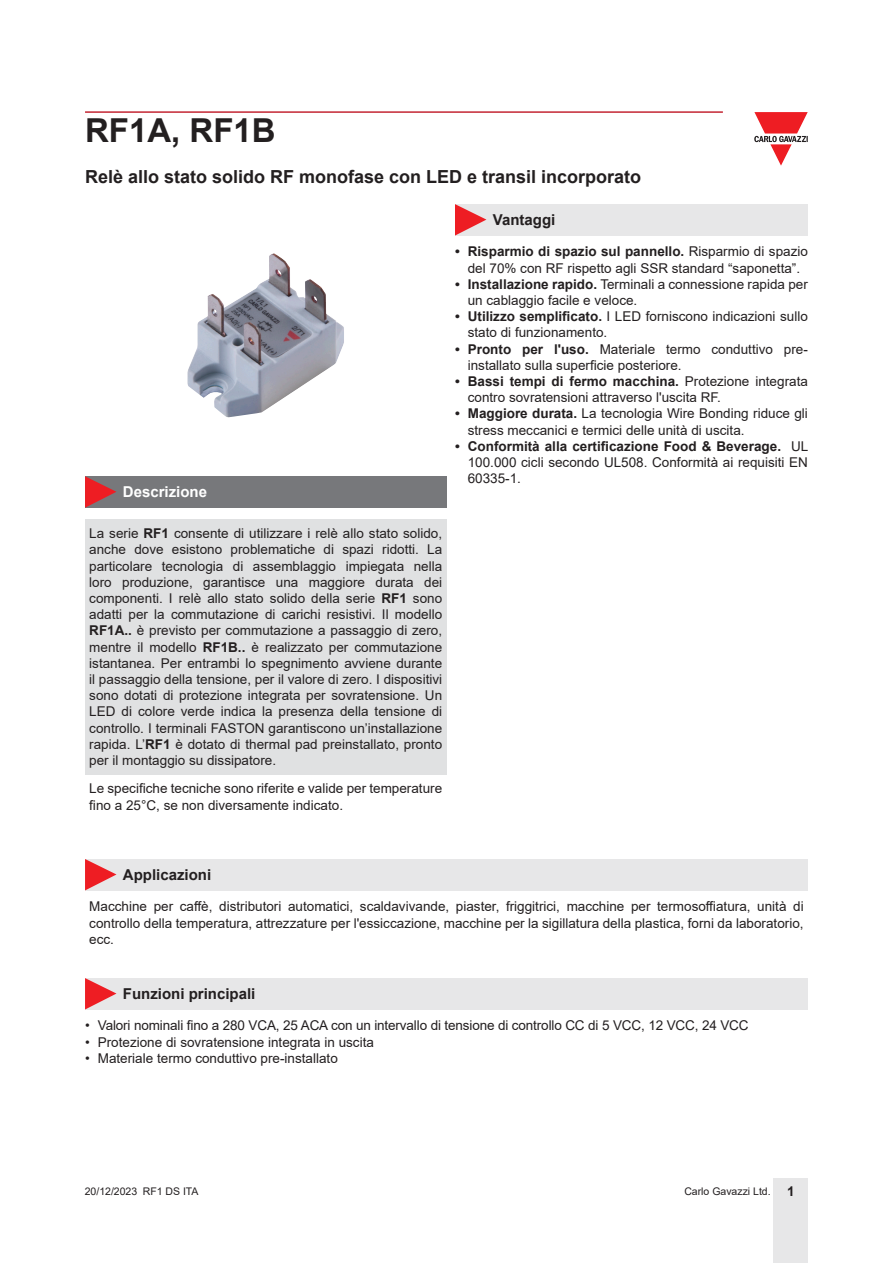
<style>
.page{position:relative;width:893px;height:1263px;background:#fff}
.page>*{position:absolute;margin:0;border:0;box-sizing:border-box;transform-origin:0 0}
.Titolo01_1PM{font:700 33px "Arial";color:#231f20}
.Titolo02{font:700 18px "Arial";color:#231f20}
.Titolo03{font:700 15px "Arial";color:#231f20}
.Titolo03-2{font:700 15px "Arial";color:#fff}
.Testo{font:13.5px/16.2px "Arial";color:#231f20}
.t1{font:10.5px "Arial";color:#231f20}
.s1{font-weight:700}
.s2{font-weight:700;font-size:13.5px}
</style>
<div class="page">
<div style="left:774px;top:1178px;width:34px;height:85px;background:#e7e7e8"></div>
<svg style="left:754px;top:112px;width:54px;height:54px"></svg>
<hr style="left:85px;top:111px;width:638px;height:2px;background:#c42633">
<img style="left:187px;top:253px;width:157px;height:165px">
<div style="left:455px;top:204px;width:353px;height:32px;background:#e7e7e8"></div>
<svg style="left:455px;top:204px;width:31px;height:32px"></svg>
<div style="left:85px;top:476px;width:361px;height:32px;background:#77787b"></div>
<svg style="left:85px;top:476px;width:31px;height:32px"></svg>
<div style="left:85px;top:519px;width:361px;height:256px;background:#e0e1e2"></div>
<div style="left:85px;top:859px;width:723px;height:31px;background:#e7e7e8"></div>
<svg style="left:85px;top:859px;width:31px;height:31px"></svg>
<div style="left:85px;top:978px;width:723px;height:31px;background:#e7e7e8"></div>
<svg style="left:85px;top:978px;width:31px;height:31px"></svg>
<p class="Titolo01_1PM" style="left:85px;top:108px;width:192px">RF1A, RF1B</p>
<p class="Titolo02" style="left:85px;top:164px;width:558px">Relè allo stato solido RF monofase con LED e transil incorporato</p>
<p class="Titolo03" style="left:493px;top:209px;width:64px">Vantaggi</p>
<p class="Titolo03-2" style="left:123px;top:482px;width:86px">Descrizione</p>
<p class="Testo" style="left:89px;top:525px;width:354px;text-align:justify">La serie <span class="s1">RF1</span> consente di utilizzare i relè allo stato solido, anche dove esistono problematiche di spazi ridotti. La particolare tecnologia di assemblaggio impiegata nella loro produzione, garantisce una maggiore durata dei componenti. I relè allo stato solido della serie <span class="s1">RF1</span> sono adatti per la commutazione di carichi resistivi. Il modello <span class="s1">RF1A..</span> è previsto per commutazione a passaggio di zero, mentre il modello <span class="s1">RF1B..</span> è realizzato per commutazione istantanea. Per entrambi lo spegnimento avviene durante il passaggio della tensione, per il valore di zero. I dispositivi sono dotati di protezione integrata per sovratensione. Un LED di colore verde indica la presenza della tensione di controllo. I terminali FASTON garantiscono un’installazione rapida. L’<span class="s1">RF1</span> è dotato di thermal pad preinstallato, pronto per il montaggio su dissipatore.</p>
<p class="Testo" style="left:89px;top:780px;width:354px">Le specifiche tecniche sono riferite e valide per temperature fino a 25°C, se non diversamente indicato.</p>
<p class="Testo" style="left:455px;top:244px;width:354px;text-align:center"><span class="s1">• Risparmio di spazio sul pannello.</span> Risparmio di spazio del 70% con RF rispetto agli SSR standard “saponetta”.</p>
<p class="Testo" style="left:468px;top:276px;width:342px;text-indent:-13px"><span class="s1">• Installazione rapido.</span> Terminali a connessione rapida per un cablaggio facile e veloce.</p>
<p class="Testo" style="left:468px;top:308px;width:342px;text-indent:-13px"><span class="s1">• Utilizzo semplificato.</span> I LED forniscono indicazioni sullo stato di funzionamento.</p>
<p class="Testo" style="left:468px;top:341px;width:342px;text-indent:-13px"><span class="s1">• Pronto per l'uso.</span> Materiale termo conduttivo pre&shy;installato sulla superficie posteriore.</p>
<p class="Testo" style="left:468px;top:373px;width:342px;text-indent:-13px"><span class="s1">• Bassi tempi di fermo macchina.</span> Protezione integrata contro sovratensioni attraverso l'uscita RF.</p>
<p class="Testo" style="left:468px;top:406px;width:342px;text-indent:-13px"><span class="s1">• Maggiore durata.</span> La tecnologia Wire Bonding riduce gli stress meccanici e termici delle unità di uscita.</p>
<p class="Testo" style="left:468px;top:438px;width:342px;text-align:justify;text-indent:-13px"><span class="s1">• Conformità alla certificazione Food &amp; Beverage.</span> UL 100.000 cicli secondo UL508. Conformità ai requisiti EN 60335-1.</p>
<p class="Titolo03" style="left:123px;top:864px;width:90px">Applicazioni</p>
<p class="Testo" style="left:89px;top:898px;width:716px;text-align:justify">Macchine per caffè, distributori automatici, scaldavivande, piaster, friggitrici, macchine per termosoffiatura, unità di controllo della temperatura, attrezzature per l'essiccazione, macchine per la sigillatura della plastica, forni da laboratorio, ecc.</p>
<p class="Titolo03" style="left:123px;top:983px;width:134px">Funzioni principali</p>
<p class="Testo" style="left:85px;top:1017px;width:665px">• Valori nominali fino a 280 VCA, 25 ACA con un intervallo di tensione di controllo CC di 5 VCC, 12 VCC, 24 VCC</p>
<p class="Testo" style="left:85px;top:1034px;width:290px">• Protezione di sovratensione integrata in uscita</p>
<p class="Testo" style="left:85px;top:1050px;width:254px">• Materiale termo conduttivo pre-installato</p>
<p class="t1" style="left:85px;top:1184px;width:115px">20/12/2023 RF1 DS ITA</p>
<p class="t1" style="left:684px;top:1183px;width:112px">Carlo Gavazzi Ltd. <span class="s2">1</span></p>
</div>
